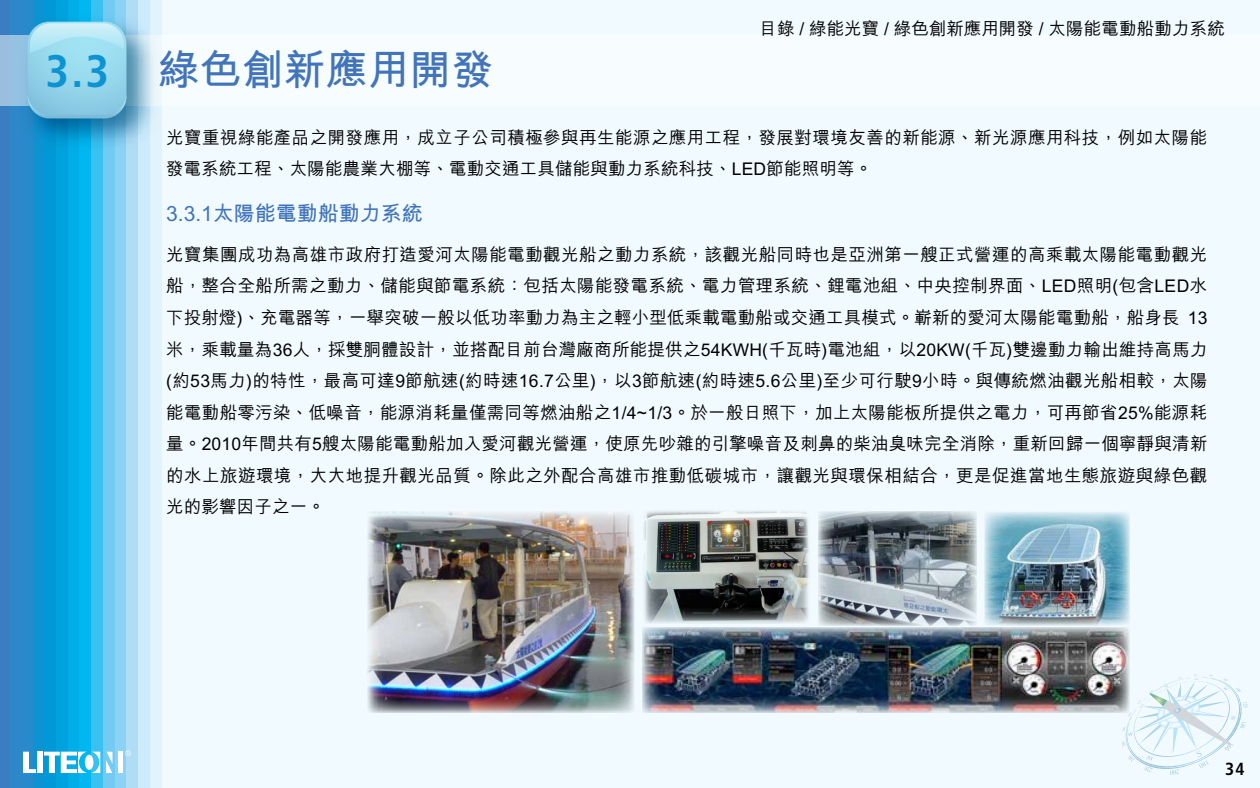
<style>
.page{position:relative;width:1260px;height:788px;background:#fff}
.page>*{position:absolute;margin:0;border:0;box-sizing:border-box;transform-origin:0 0}
.t1{font:700 42px "M Hei";color:#4274ba}
.t2{font:700 21px "M Hei";color:#4274ba}
.t3{font:500 17.5px/31.5px "M Hei";letter-spacing:.025em;color:#000;text-align:justify}
.t4{font:500 17.5px "M Hei";color:#000}
.t5{font:700 condensed 17.5px "Frutiger";color:#000}
.s1{font-family:"Frutiger";font-stretch:condensed;font-size:45.5px;color:#0e93d2}
</style>
<div class="page">
<div style="left:138px;top:0;width:1122px;height:788px;background:#f1fafe"></div>
<div style="left:0;top:0;width:10px;height:788px;background:#397ec1"></div>
<div style="left:9px;top:0;width:12px;height:788px;background:#2d87c8"></div>
<div style="left:21px;top:0;width:12px;height:788px;background:#288aca"></div>
<div style="left:33px;top:0;width:12px;height:788px;background:#0e93d2"></div>
<div style="left:45px;top:0;width:11px;height:788px;background:#0098d6"></div>
<div style="left:56px;top:0;width:12px;height:788px;background:#00a2dd"></div>
<div style="left:68px;top:0;width:12px;height:788px;background:#00aee7"></div>
<div style="left:80px;top:0;width:11px;height:788px;background:#00b7ef"></div>
<div style="left:91px;top:0;width:12px;height:788px;background:#39c1f1"></div>
<div style="left:103px;top:0;width:12px;height:788px;background:#73cbf3"></div>
<div style="left:115px;top:0;width:11px;height:788px;background:#8cd2f4"></div>
<div style="left:126px;top:0;width:12px;height:788px;background:#b1dcf6"></div>
<div style="left:138px;top:0;width:12px;height:788px;background:#ccecfc"></div>
<div style="left:150px;top:0;width:11px;height:788px;background:#e1f4fd"></div>
<svg style="left:125px;top:750px;width:6px;height:6px"></svg>
<svg style="left:106px;top:751px;width:6px;height:22px"></svg>
<hr style="left:118px;top:751px;width:4px;height:22px;background:#fff">
<div style="left:37px;top:751px;width:6px;height:22px;background:#fff"></div>
<svg style="left:23px;top:751px;width:13px;height:22px"></svg>
<svg style="left:44px;top:751px;width:56px;height:22px"></svg>
<div style="left:0;top:35px;width:1260px;height:70px;background:#f7fcfe"></div>
<img style="left:12px;top:7px;width:150px;height:151px">
<svg style="left:28px;top:22px;width:98px;height:96px;background:#97d5ea"></svg>
<svg style="left:1126px;top:674px;width:122px;height:101px"></svg>
<img style="left:368px;top:511px;width:267px;height:201px">
<img style="left:642px;top:627px;width:488px;height:85px">
<img style="left:819px;top:511px;width:158px;height:114px">
<img style="left:644px;top:511px;width:165px;height:112px">
<img style="left:985px;top:512px;width:145px;height:113px">
<h1 class="t1" style="left:46px;top:48px;width:449px"><span class="s1">3.3</span> 綠色創新應用開發</h1>
<p class="t4" style="left:760px;top:19px;width:467px">目錄 / 綠能光寶 / 綠色創新應用開發 / 太陽能電動船動力系統</p>
<p class="t3" style="left:166px;top:122px;width:1042px">光寶重視綠能產品之開發應用，成立子公司積極參與再生能源之應用工程，發展對環境友善的新能源、新光源應用科技，例如太陽能發電系統工程、太陽能農業大棚等、電動交通工具儲能與動力系統科技、LED節能照明等。</p>
<p class="t2" style="left:166px;top:202px;width:258px">3.3.1太陽能電動船動力系統</p>
<p class="t3" style="left:166px;top:239px;width:1043px">光寶集團成功為高雄市政府打造愛河太陽能電動觀光船之動力系統，該觀光船同時也是亞洲第一艘正式營運的高乘載太陽能電動觀光船，整合全船所需之動力、儲能與節電系統：包括太陽能發電系統、電力管理系統、鋰電池組、中央控制界面、LED照明(包含LED水下投射燈)、充電器等，一舉突破一般以低功率動力為主之輕小型低乘載電動船或交通工具模式。嶄新的愛河太陽能電動船，船身長 13米，乘載量為36人，採雙胴體設計，並搭配目前台灣廠商所能提供之54KWH(千瓦時)電池組，以20KW(千瓦)雙邊動力輸出維持高馬力(約53馬力)的特性，最高可達9節航速(約時速16.7公里)，以3節航速(約時速5.6公里)至少可行駛9小時。與傳統燃油觀光船相較，太陽能電動船零污染、低噪音，能源消耗量僅需同等燃油船之1/4~1/3。於一般日照下，加上太陽能板所提供之電力，可再節省25%能源耗量。2010年間共有5艘太陽能電動船加入愛河觀光營運，使原先吵雜的引擎噪音及刺鼻的柴油臭味完全消除，重新回歸一個寧靜與清新的水上旅遊環境，大大地提升觀光品質。除此之外配合高雄市推動低碳城市，讓觀光與環保相結合，更是促進當地生態旅遊與綠色觀光的影響因子之一。</p>
<p class="t5" style="left:1225px;top:758px;width:21px">34</p>
</div>
